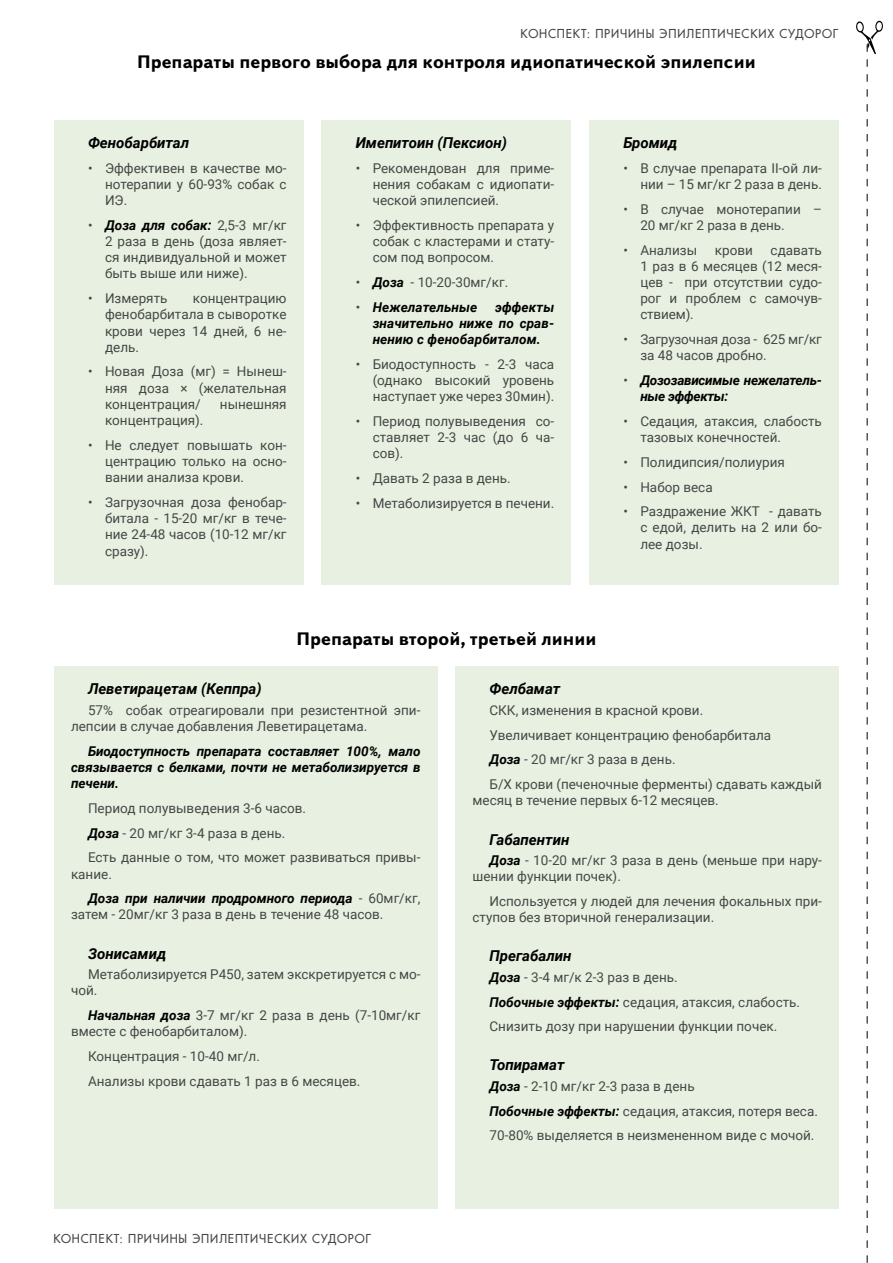
<style>
.page{position:relative;width:893px;height:1263px;background:#fff}
.page>*{position:absolute;margin:0;border:0;box-sizing:border-box;transform-origin:0 0}
.t1{font:700 18px "Text Book C";color:#000;scale:1.05 1}
.t2{font:italic 700 15px "Roboto";color:#000}
.t3{font:13.5px/16.2px "Roboto";color:#464646}
.t4{font:italic 700 13.5px/16.2px "Roboto";color:#000;text-align:justify}
.t5{font:italic 700 13.5px/16.2px "Roboto";letter-spacing:-.02em;color:#000}
.t6{font:12px "Favorit C";letter-spacing:.07em;color:#464646}
.s1{font-weight:700;font-style:italic;color:#000}
.s2{font-weight:400;font-style:normal;color:#464646}
</style>
<div class="page">
<div style="left:54px;top:120px;width:250px;height:465px;background:#e8f1e1"></div>
<div style="left:54px;top:666px;width:383px;height:543px;background:#e8f1e1"></div>
<div style="left:455px;top:666px;width:384px;height:543px;background:#e8f1e1"></div>
<div style="left:322px;top:120px;width:249px;height:465px;background:#e8f1e1"></div>
<div style="left:589px;top:120px;width:250px;height:465px;background:#e8f1e1"></div>
<svg style="left:856px;top:20px;width:27px;height:1243px"></svg>
<p class="t6" style="left:521px;top:26px;width:319px">КОНСПЕКТ: ПРИЧИНЫ ЭПИЛЕПТИЧЕСКИХ СУДОРОГ</p>
<h1 class="t1" style="left:137px;top:51px;width:591px">Препараты первого выбора для контроля идиопатической эпилепсии</h1>
<p class="t2" style="left:88px;top:132px;width:103px">Фенобарбитал</p>
<p class="t3" style="left:105px;top:159px;width:183px;text-align:justify;text-indent:-17px">• Эффективен в качестве мо&shy;нотерапии у 60-93% собак с ИЭ.</p>
<p class="t3" style="left:105px;top:216px;width:183px;text-align:justify;text-indent:-17px">• <span class="s1">Доза для собак:</span> 2,5-3 мг/кг 2 раза в день (доза являет&shy;ся индивидуальной и может быть выше или ниже).</p>
<p class="t3" style="left:88px;top:290px;width:81px">• Измерять</p>
<p class="t3" style="left:105px;top:290px;width:183px;text-align:justify;text-indent:88px">концентрацию фенобарбитала в сыворотке крови через 14 дней, 6 не&shy;дель.</p>
<p class="t3" style="left:105px;top:363px;width:183px;text-align:justify;text-indent:-17px">• Новая Доза (мг) = Нынеш&shy;няя доза × (желательная концентрация/</p>
<p class="t3" style="left:220px;top:395px;width:68px">нынешняя</p>
<p class="t3" style="left:105px;top:412px;width:100px">концентрация).</p>
<p class="t3" style="left:105px;top:436px;width:183px;text-align:justify;text-indent:-17px">• Не следует повышать кон&shy;центрацию только на осно&shy;вании анализа крови.</p>
<p class="t3" style="left:105px;top:493px;width:183px;text-align:justify;text-indent:-17px">• Загрузочная доза фенобар&shy;битала - 15-20 мг/кг в тече&shy;ние 24-48 часов (10-12 мг/кг сразу).</p>
<p class="t2" style="left:356px;top:132px;width:153px">Имепитоин (Пексион)</p>
<p class="t3" style="left:373px;top:159px;width:183px;text-align:justify;text-indent:-17px">• Рекомендован для приме&shy;нения собакам с идиопати&shy;ческой эпилепсией.</p>
<p class="t3" style="left:373px;top:216px;width:183px;text-align:justify;text-indent:-17px">• Эффективность препарата у собак с кластерами и стату&shy;сом под вопросом.</p>
<p class="t3" style="left:356px;top:274px;width:154px">• <span class="s1">Доза</span> - 10-20-30мг/кг.</p>
<p class="t4" style="left:356px;top:298px;width:123px"><span class="s2">•</span> Нежелательные</p>
<p class="t4" style="left:373px;top:298px;width:183px;text-indent:122px">эффекты значительно ниже по срав&shy;нению с фенобарбиталом.</p>
<p class="t3" style="left:373px;top:355px;width:183px;text-align:justify;text-indent:-17px">• Биодоступность - 2-3 часа (однако высокий уровень наступает уже через 30мин).</p>
<p class="t3" style="left:373px;top:412px;width:183px;text-align:justify;text-indent:-17px">• Период полувыведения со&shy;ставляет 2-3 час (до 6 ча&shy;сов).</p>
<p class="t3" style="left:356px;top:470px;width:157px">• Давать 2 раза в день.</p>
<p class="t3" style="left:356px;top:494px;width:200px">• Метаболизируется в печени.</p>
<p class="t2" style="left:623px;top:132px;width:56px">Бромид</p>
<p class="t3" style="left:623px;top:159px;width:200px;text-align:right">• В случае препарата II-ой ли&shy;нии – 15 мг/кг 2 раза в день.</p>
<p class="t3" style="left:640px;top:200px;width:183px;text-indent:-17px">• В случае монотерапии –<br>20 мг/кг 2 раза в день.</p>
<p class="t3" style="left:623px;top:241px;width:75px">• Анализы</p>
<p class="t3" style="left:715px;top:241px;width:40px">крови</p>
<p class="t3" style="left:640px;top:241px;width:183px;text-align:justify;text-indent:130px">сдавать 1 раз в 6 месяцев (12 меся&shy;цев - при отсутствии судо&shy;рог и проблем с самочув&shy;ствием).</p>
<p class="t3" style="left:640px;top:331px;width:183px;text-indent:-17px">• Загрузочная доза - 625 мг/кг за 48 часов дробно.</p>
<p class="t5" style="left:640px;top:372px;width:183px;text-indent:-17px"><span class="s2">•</span> Дозозависимые нежелатель&shy;ные эффекты:</p>
<p class="t3" style="left:640px;top:412px;width:183px;text-indent:-17px">• Седация, атаксия, слабость тазовых конечностей.</p>
<p class="t3" style="left:623px;top:453px;width:163px">• Полидипсия/полиурия</p>
<p class="t3" style="left:623px;top:478px;width:91px">• Набор веса</p>
<p class="t3" style="left:640px;top:503px;width:183px;text-align:justify;text-indent:-17px">• Раздражение ЖКТ - давать с едой, делить на 2 или бо&shy;лее дозы.</p>
<h1 class="t1" style="left:296px;top:629px;width:287px">Препараты второй, третьей линии</h1>
<p class="t2" style="left:88px;top:679px;width:175px">Леветирацетам (Кеппра)</p>
<p class="t3" style="left:71px;top:701px;width:351px;text-indent:17px">57% собак отреагировали при резистентной эпи&shy;лепсии в случае добавления Леветирацетама.</p>
<p class="t4" style="left:71px;top:742px;width:351px;text-indent:17px">Биодоступность препарата составляет 100%, мало связывается с белками, почти не метаболизируется в печени.</p>
<p class="t3" style="left:88px;top:795px;width:334px;line-height:24.8px">Период полувыведения 3-6 часов.<br><span class="s1">Доза</span> - 20 мг/кг 3-4 раза в день.<br>Есть данные о том, что может развиваться привы-</p>
<p class="t4" style="left:88px;top:861px;width:334px;line-height:24.8px;text-indent:-17px"><span class="s2">кание.<br></span>Доза при наличии продромного периода <span class="s2">- 60мг/кг,</span></p>
<p class="t3" style="left:71px;top:906px;width:314px">затем - 20мг/кг 3 раза в день в течение 48 часов.</p>
<p class="t2" style="left:88px;top:943px;width:80px">Зонисамид</p>
<p class="t3" style="left:71px;top:966px;width:351px;text-indent:17px">Метаболизируется P450, затем экскретируется с мо&shy;чой.</p>
<p class="t3" style="left:71px;top:1007px;width:351px;text-indent:17px"><span class="s1">Начальная доза</span> 3-7 мг/кг 2 раза в день (7-10мг/кг вместе с фенобарбиталом).</p>
<p class="t3" style="left:88px;top:1043px;width:274px;line-height:24.8px">Концентрация - 10-40 мг/л.<br>Анализы крови сдавать 1 раз в 6 месяцев.</p>
<p class="t6" style="left:53px;top:1230px;width:319px">КОНСПЕКТ: ПРИЧИНЫ ЭПИЛЕПТИЧЕСКИХ СУДОРОГ</p>
<p class="t2" style="left:489px;top:679px;width:72px">Фелбамат</p>
<p class="t3" style="left:489px;top:697px;width:334px;line-height:24.8px">СКК, изменения в красной крови.<br>Увеличивает концентрацию фенобарбитала<br><span class="s1">Доза</span> - 20 мг/кг 3 раза в день.<br>Б/Х крови (печеночные ферменты) сдавать каждый</p>
<p class="t3" style="left:472px;top:792px;width:248px">месяц в течение первых 6-12 месяцев.</p>
<p class="t2" style="left:489px;top:829px;width:81px">Габапентин</p>
<p class="t3" style="left:472px;top:851px;width:351px;text-indent:17px"><span class="s1">Доза</span> - 10-20 мг/кг 3 раза в день (меньше при нару&shy;шении функции почек).</p>
<p class="t3" style="left:472px;top:892px;width:351px;text-indent:17px">Используется у людей для лечения фокальных при&shy;ступов без вторичной генерализации.</p>
<p class="t2" style="left:489px;top:945px;width:83px">Прегабалин</p>
<p class="t3" style="left:489px;top:964px;width:312px;line-height:24.8px"><span class="s1">Доза</span> - 3-4 мг/к 2-3 раз в день.<br><span class="s1">Побочные эффекты:</span> седация, атаксия, слабость.<br>Снизить дозу при нарушении функции почек.</p>
<p class="t2" style="left:489px;top:1055px;width:77px">Топирамат</p>
<p class="t3" style="left:489px;top:1073px;width:330px;line-height:24.8px"><span class="s1">Доза</span> - 2-10 мг/кг 2-3 раза в день<br><span class="s1">Побочные эффекты:</span> седация, атаксия, потеря веса.<br>70-80% выделяется в неизмененном виде с мочой.</p>
</div>
